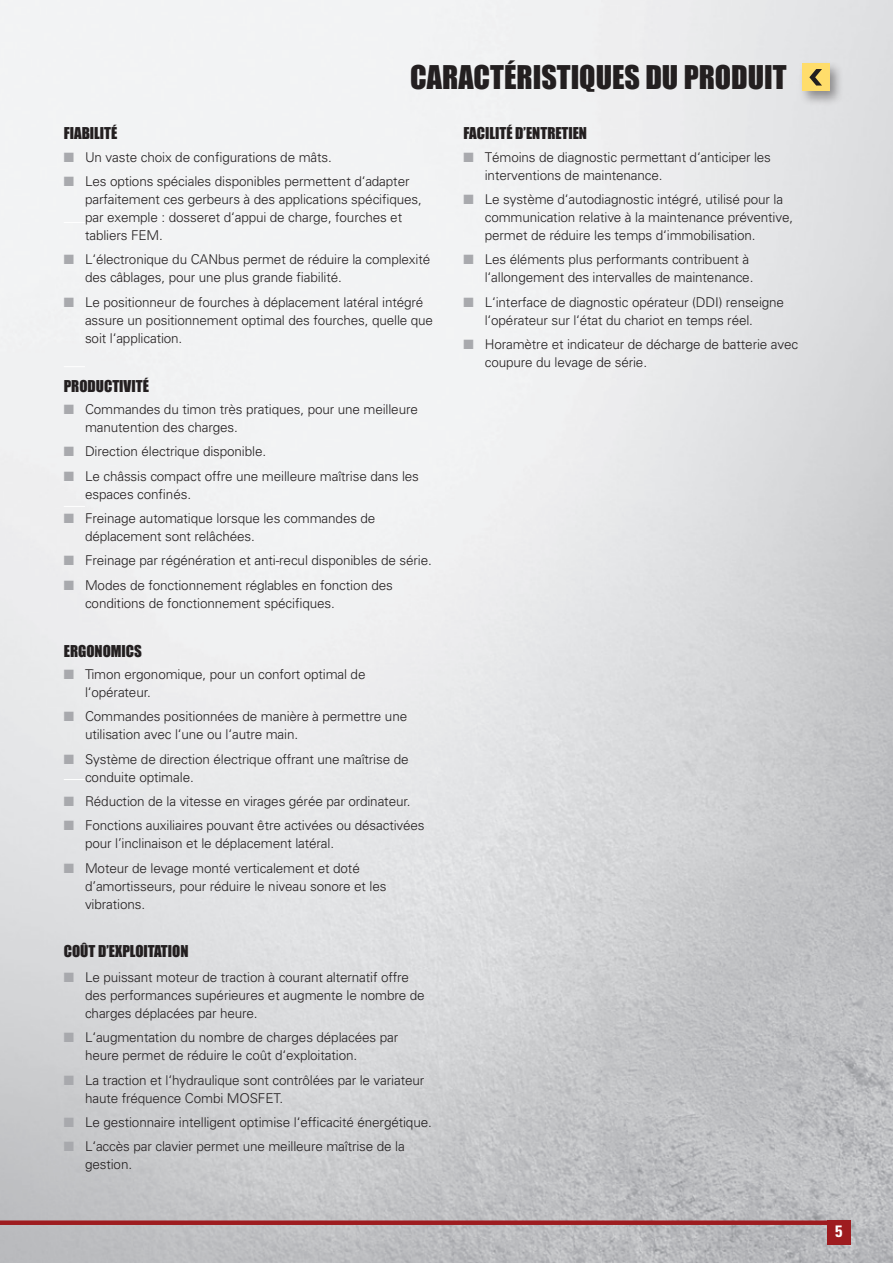
<style>
.page{position:relative;width:893px;height:1263px;background:#fff}
.page>*{position:absolute;margin:0;border:0;box-sizing:border-box;transform-origin:0 0}
.t1{font:30px "Impact";color:#231f20}
.HY-Table_Left_Text{font:700 condensed 16.5px "Univers LT Std";color:#fff}
._16614_Bullets{font:15px "Impact";color:#231f20}
._16614_Bullets-2{font:300 13.5px/18px "Univers";letter-spacing:-.01em;color:#231f20}
.s1{color:#a8a9ad}
</style>
<div class="page">
<img style="left:0;top:0;width:893px;height:1263px">
<div style="left:0;top:1220px;width:850px;height:5px;background:#9e1c1f"></div>
<div style="left:827px;top:1220px;width:23px;height:25px;background:#9e1c1f"></div>
<div style="left:799px;top:61px;width:46px;height:45px;background:#231f20;opacity:.45"></div>
<div style="left:802px;top:64px;width:27px;height:27px;background:#ffdd6b"></div>
<svg style="left:809px;top:69px;width:13px;height:17px"></svg>
<svg style="left:64px;top:222px;width:21px;height:1px"></svg>
<svg style="left:64px;top:779px;width:21px;height:1px"></svg>
<svg style="left:64px;top:366px;width:21px;height:1px"></svg>
<svg style="left:64px;top:506px;width:21px;height:1px"></svg>
<p class="t1" style="left:410px;top:54px;width:378px">CARACTÉRISTIQUES DU PRODUIT</p>
<p class="_16614_Bullets" style="left:64px;top:122px;width:55px">FIABILITÉ</p>
<p class="_16614_Bullets-2" style="left:64px;top:148px;width:270px"><span class="s1">■</span> Un vaste choix de configurations de mâts.</p>
<p class="_16614_Bullets-2" style="left:85px;top:172px;width:338px;text-indent:-21px"><span class="s1">■</span> Les options spéciales disponibles permettent d‘adapter parfaitement ces gerbeurs à des applications spécifiques, par exemple : dosseret d‘appui de charge, fourches et tabliers FEM.</p>
<p class="_16614_Bullets-2" style="left:85px;top:251px;width:347px;text-indent:-21px"><span class="s1">■</span> L‘électronique du CANbus permet de réduire la complexité des câblages, pour une plus grande fiabilité.</p>
<p class="_16614_Bullets-2" style="left:85px;top:293px;width:350px;text-indent:-21px"><span class="s1">■</span> Le positionneur de fourches à déplacement latéral intégré assure un positionnement optimal des fourches, quelle que soit l‘application.</p>
<p class="_16614_Bullets" style="left:64px;top:374px;width:87px">PRODUCTIVITÉ</p>
<p class="_16614_Bullets-2" style="left:85px;top:400px;width:334px;text-indent:-21px"><span class="s1">■</span> Commandes du timon très pratiques, pour une meilleure manutention des charges.</p>
<p class="_16614_Bullets-2" style="left:64px;top:442px;width:204px"><span class="s1">■</span> Direction électrique disponible.</p>
<p class="_16614_Bullets-2" style="left:85px;top:467px;width:335px;text-indent:-21px"><span class="s1">■</span> Le châssis compact offre une meilleure maîtrise dans les espaces confinés.</p>
<p class="_16614_Bullets-2" style="left:85px;top:509px;width:292px;text-indent:-21px"><span class="s1">■</span> Freinage automatique lorsque les commandes de déplacement sont relâchées.</p>
<p class="_16614_Bullets-2" style="left:64px;top:552px;width:370px"><span class="s1">■</span> Freinage par régénération et anti-recul disponibles de série.</p>
<p class="_16614_Bullets-2" style="left:85px;top:576px;width:309px;text-indent:-21px"><span class="s1">■</span> Modes de fonctionnement réglables en fonction des conditions de fonctionnement spécifiques.</p>
<p class="_16614_Bullets" style="left:64px;top:639px;width:80px">ERGONOMICS</p>
<p class="_16614_Bullets-2" style="left:85px;top:665px;width:282px;text-indent:-21px"><span class="s1">■</span> Timon ergonomique, pour un confort optimal de l‘opérateur.</p>
<p class="_16614_Bullets-2" style="left:85px;top:707px;width:324px;text-indent:-21px"><span class="s1">■</span> Commandes positionnées de manière à permettre une utilisation avec l‘une ou l‘autre main.</p>
<p class="_16614_Bullets-2" style="left:85px;top:750px;width:325px;text-indent:-21px"><span class="s1">■</span> Système de direction électrique offrant une maîtrise de conduite optimale.</p>
<p class="_16614_Bullets-2" style="left:64px;top:792px;width:348px"><span class="s1">■</span> Réduction de la vitesse en virages gérée par ordinateur.</p>
<p class="_16614_Bullets-2" style="left:85px;top:816px;width:341px;text-indent:-21px"><span class="s1">■</span> Fonctions auxiliaires pouvant être activées ou désactivées pour l’inclinaison et le déplacement latéral.</p>
<p class="_16614_Bullets-2" style="left:85px;top:859px;width:303px;text-indent:-21px"><span class="s1">■</span> Moteur de levage monté verticalement et doté d’amortisseurs, pour réduire le niveau sonore et les vibrations.</p>
<p class="_16614_Bullets" style="left:64px;top:940px;width:126px">COÛT D’EXPLOITATION</p>
<p class="_16614_Bullets-2" style="left:85px;top:968px;width:341px;text-indent:-21px"><span class="s1">■</span> Le puissant moteur de traction à courant alternatif offre des performances supérieures et augmente le nombre de charges déplacées par heure.</p>
<p class="_16614_Bullets-2" style="left:85px;top:1028px;width:315px;text-indent:-21px"><span class="s1">■</span> L‘augmentation du nombre de charges déplacées par heure permet de réduire le coût d‘exploitation.</p>
<p class="_16614_Bullets-2" style="left:85px;top:1071px;width:341px;text-indent:-21px"><span class="s1">■</span> La traction et l‘hydraulique sont contrôlées par le variateur haute fréquence Combi MOSFET.</p>
<p class="_16614_Bullets-2" style="left:64px;top:1113px;width:370px"><span class="s1">■</span> Le gestionnaire intelligent optimise l‘efficacité énergétique.</p>
<p class="_16614_Bullets-2" style="left:85px;top:1137px;width:321px;text-indent:-21px"><span class="s1">■</span> L‘accès par clavier permet une meilleure maîtrise de la gestion.</p>
<p class="_16614_Bullets" style="left:463px;top:122px;width:125px">FACILITÉ D’ENTRETIEN</p>
<p class="_16614_Bullets-2" style="left:485px;top:148px;width:288px;text-indent:-21px"><span class="s1">■</span> Témoins de diagnostic permettant d‘anticiper les interventions de maintenance.</p>
<p class="_16614_Bullets-2" style="left:485px;top:190px;width:310px;text-indent:-21px"><span class="s1">■</span> Le système d‘autodiagnostic intégré, utilisé pour la communication relative à la maintenance préventive, permet de réduire les temps d‘immobilisation.</p>
<p class="_16614_Bullets-2" style="left:485px;top:251px;width:270px;text-indent:-21px"><span class="s1">■</span> Les éléments plus performants contribuent à l‘allongement des intervalles de maintenance.</p>
<p class="_16614_Bullets-2" style="left:485px;top:293px;width:301px;text-indent:-21px"><span class="s1">■</span> L‘interface de diagnostic opérateur (DDI) renseigne l‘opérateur sur l‘état du chariot en temps réel.</p>
<p class="_16614_Bullets-2" style="left:485px;top:335px;width:315px;text-indent:-21px"><span class="s1">■</span> Horamètre et indicateur de décharge de batterie avec coupure du levage de série.</p>
<p class="HY-Table_Left_Text" style="left:835px;top:1221px;width:9px">5</p>
</div>
